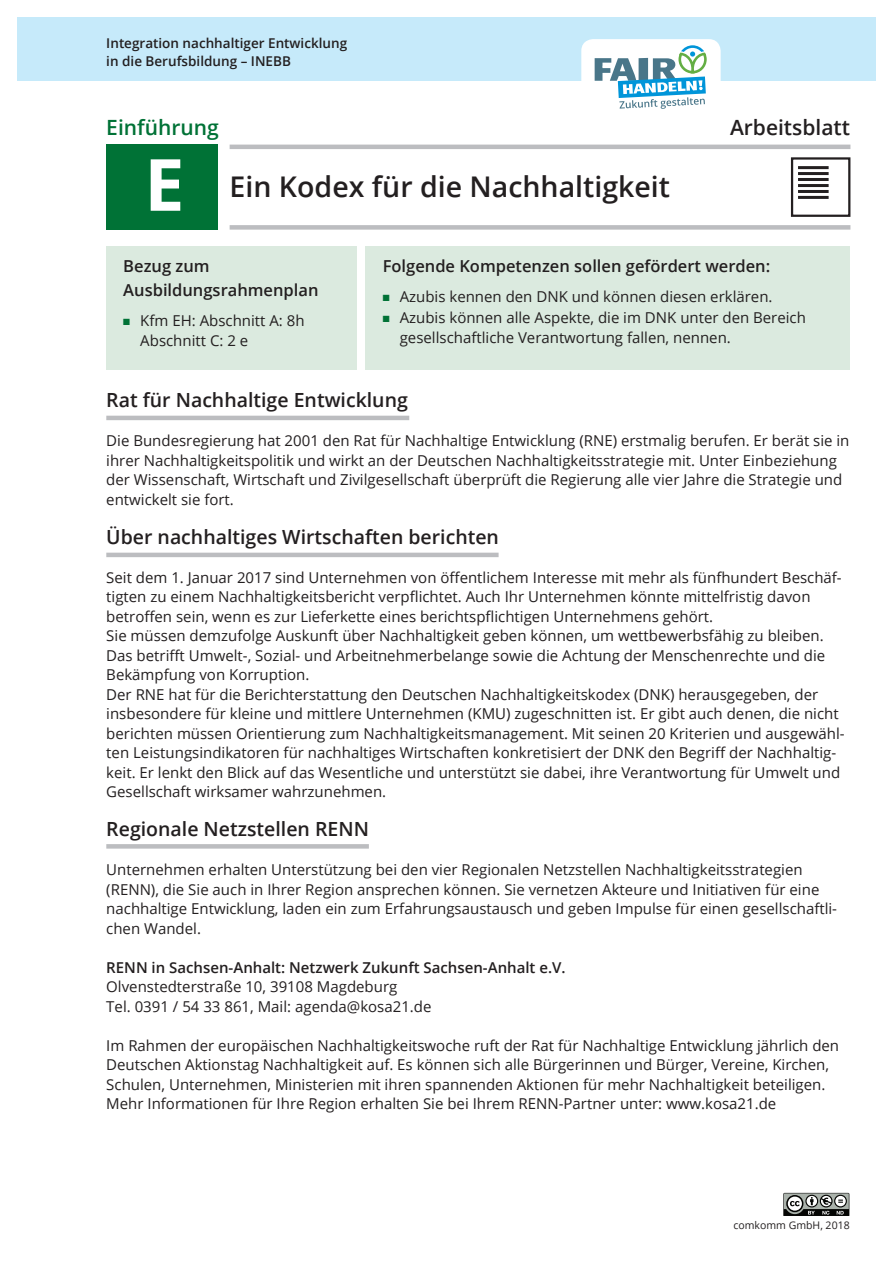
<style>
.page{position:relative;width:893px;height:1263px;background:#fff}
.page>*{position:absolute;margin:0;border:0;box-sizing:border-box;transform-origin:0 0}
.t1{font:700 72px "Open Sans";color:#fff}
.t2{font:600 28.5px "Open Sans";color:#231f20}
.t3{font:600 21px "Open Sans";color:#231f20}
.t4{font:600 21px "Open Sans";color:#007236}
.t5{font:600 19.5px "Open Sans";color:#231f20}
.t6{font:600 16.5px/24px "Open Sans";color:#231f20}
.t7{font:15px/19.5px "Open Sans";color:#231f20}
.t8{font:600 15px "Open Sans";color:#231f20}
.t9{font:600 13.5px/17.5px "Open Sans";color:#231f20}
.t10{font:10.5px "Open Sans";color:#231f20}
.s1{color:#007236}
</style>
<div class="page">
<div style="left:106px;top:145px;width:112px;height:85px;background:#007236"></div>
<hr style="left:230px;top:145px;width:620px;height:4px;background:#bcbdc0">
<div style="left:230px;top:225px;width:620px;height:5px;background:#bcbdc0"></div>
<div style="left:17px;top:17px;width:859px;height:64px;background:#c6eafa"></div>
<hr style="left:106px;top:553px;width:393px;height:4px;background:#bcbdc0">
<hr style="left:106px;top:416px;width:303px;height:4px;background:#bcbdc0">
<div style="left:106px;top:844px;width:263px;height:5px;background:#bcbdc0"></div>
<div style="left:366px;top:247px;width:484px;height:123px;background:#dbeadf"></div>
<div style="left:106px;top:247px;width:251px;height:123px;background:#dbeadf"></div>
<div style="left:581px;top:39px;width:140px;height:77px;background:#fff;border-radius:12px"></div>
<svg style="left:595px;top:45px;width:112px;height:64px"></svg>
<div style="left:791px;top:157px;width:59px;height:60px;border:2px solid #231f20"></div>
<hr style="left:798px;top:166px;width:31px;height:3px;background:#231f20">
<hr style="left:798px;top:172px;width:31px;height:3px;background:#231f20">
<hr style="left:798px;top:178px;width:31px;height:3px;background:#231f20">
<hr style="left:798px;top:184px;width:31px;height:3px;background:#231f20">
<hr style="left:798px;top:190px;width:31px;height:3px;background:#231f20">
<hr style="left:798px;top:196px;width:31px;height:3px;background:#231f20">
<svg style="left:783px;top:1193px;width:67px;height:23px"></svg>
<p class="t9" style="left:106px;top:34px;width:242px">Integration nachhaltiger Entwicklung in die Berufsbildung – INEBB</p>
<h3 class="t4" style="left:106px;top:113px;width:114px">Einführung</h3>
<h1 class="t1" style="left:144px;top:134px;width:42px">E</h1>
<h2 class="t2" style="left:230px;top:167px;width:442px">Ein Kodex für die Nachhaltigkeit</h2>
<h3 class="t3" style="left:730px;top:113px;width:122px">Arbeitsblatt</h3>
<p class="t6" style="left:123px;top:254px;width:197px">Bezug zum<br>Ausbildungsrahmenplan</p>
<p class="t7" style="left:140px;top:310px;width:166px;text-indent:-17px"><span class="s1">■</span> Kfm EH: Abschnitt A: 8h<br>Abschnitt C: 2 e</p>
<p class="t6" style="left:383px;top:254px;width:389px">Folgende Kompetenzen sollen gefördert werden:</p>
<p class="t7" style="left:383px;top:286px;width:391px"><span class="s1">■</span> Azubis kennen den DNK und können diesen erklären.</p>
<p class="t7" style="left:400px;top:307px;width:408px;text-indent:-17px"><span class="s1">■</span> Azubis können alle Aspekte, die im DNK unter den Bereich gesellschaftliche Verantwortung fallen, nennen.</p>
<h3 class="t5" style="left:106px;top:387px;width:303px">Rat für Nachhaltige Entwicklung</h3>
<p class="t7" style="left:106px;top:431px;width:745px">Die Bundesregierung hat 2001 den Rat für Nachhaltige Entwicklung (RNE) erstmalig berufen. Er berät sie in ihrer Nachhaltigkeitspolitik und wirkt an der Deutschen Nachhaltigkeitsstrategie mit. Unter Einbeziehung der Wissenschaft, Wirtschaft und Zivilgesellschaft überprüft die Regierung alle vier Jahre die Strategie und entwickelt sie fort.</p>
<h3 class="t5" style="left:106px;top:523px;width:394px">Über nachhaltiges Wirtschaften berichten</h3>
<p class="t7" style="left:106px;top:567px;width:740px">Seit dem 1. Januar 2017 sind Unternehmen von öffentlichem Interesse mit mehr als fünfhundert Beschäf&shy;tigten zu einem Nachhaltigkeitsbericht verpflichtet. Auch Ihr Unternehmen könnte mittelfristig davon betroffen sein, wenn es zur Lieferkette eines berichtspflichtigen Unternehmens gehört.<br>Sie müssen demzufolge Auskunft über Nachhaltigkeit geben können, um wettbewerbsfähig zu bleiben.<br>Das betrifft Umwelt-, Sozial- und Arbeitnehmerbelange sowie die Achtung der Menschenrechte und die Bekämpfung von Korruption.<br>Der RNE hat für die Berichterstattung den Deutschen Nachhaltigkeitskodex (DNK) herausgegeben, der insbesondere für kleine und mittlere Unternehmen (KMU) zugeschnitten ist. Er gibt auch denen, die nicht berichten müssen Orientierung zum Nachhaltigkeitsmanagement. Mit seinen 20 Kriterien und ausgewähl&shy;ten Leistungsindikatoren für nachhaltiges Wirtschaften konkretisiert der DNK den Begriff der Nachhaltig&shy;keit. Er lenkt den Blick auf das Wesentliche und unterstützt sie dabei, ihre Verantwortung für Umwelt und Gesellschaft wirksamer wahrzunehmen.</p>
<h3 class="t5" style="left:106px;top:816px;width:264px">Regionale Netzstellen RENN</h3>
<p class="t7" style="left:106px;top:860px;width:732px">Unternehmen erhalten Unterstützung bei den vier Regionalen Netzstellen Nachhaltigkeitsstrategien (RENN), die Sie auch in Ihrer Region ansprechen können. Sie vernetzen Akteure und Initiativen für eine nachhaltige Entwicklung, laden ein zum Erfahrungsaustausch und geben Impulse für einen gesellschaftli&shy;chen Wandel.</p>
<p class="t8" style="left:106px;top:957px;width:461px">RENN in Sachsen-Anhalt: Netzwerk Zukunft Sachsen-Anhalt e.V.</p>
<p class="t7" style="left:106px;top:977px;width:327px">Olvenstedterstraße 10, 39108 Magdeburg<br>Tel. 0391 / 54 33 861, Mail: agenda@kosa21.de</p>
<p class="t7" style="left:106px;top:1035px;width:734px">Im Rahmen der europäischen Nachhaltigkeitswoche ruft der Rat für Nachhaltige Entwicklung jährlich den Deutschen Aktionstag Nachhaltigkeit auf. Es können sich alle Bürgerinnen und Bürger, Vereine, Kirchen, Schulen, Unternehmen, Ministerien mit ihren spannenden Aktionen für mehr Nachhaltigkeit beteiligen.<br>Mehr Informationen für Ihre Region erhalten Sie bei Ihrem RENN-Partner unter: www.kosa21.de</p>
<p class="t10" style="left:733px;top:1218px;width:118px">comkomm GmbH, 2018</p>
</div>
